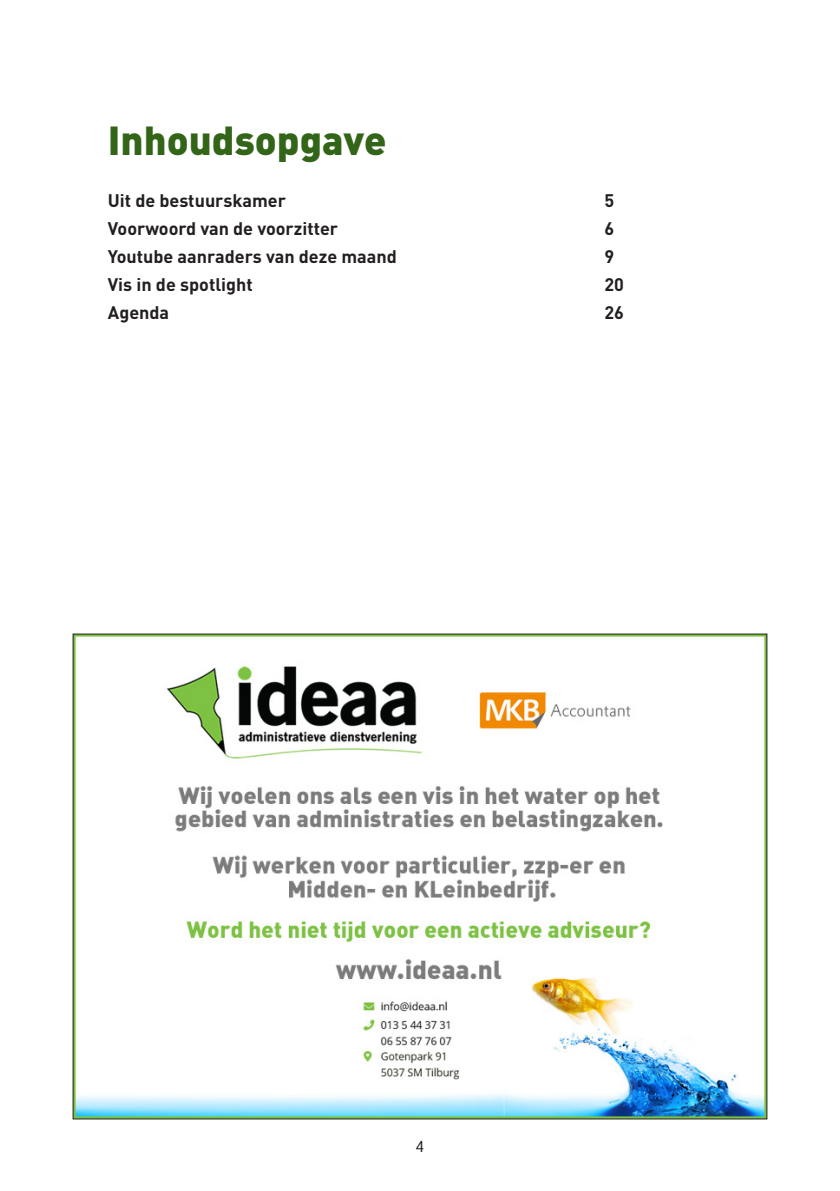
<style>
.page{position:relative;width:840px;height:1191px;background:#fff}
.page>*{position:absolute;margin:0;border:0;box-sizing:border-box;transform-origin:0 0}
.t1{font:900 40px "DIN Pro";color:#326518}
.t2{font:700 18px "DIN Pro";color:#231f20}
.t3{font:16px "Centrale Sans Cnd";color:#231f20}
</style>
<div class="page">
<img style="left:75px;top:636px;width:689px;height:481px">
<p class="t1" style="left:108px;top:114px;width:280px">Inhoudsopgave</p>
<p class="t2" style="left:108px;top:189px;width:179px">Uit de bestuurskamer</p>
<p class="t2" style="left:604px;top:189px;width:11px">5</p>
<p class="t2" style="left:108px;top:217px;width:232px">Voorwoord van de voorzitter</p>
<p class="t2" style="left:604px;top:217px;width:11px">6</p>
<p class="t2" style="left:108px;top:245px;width:290px">Youtube aanraders van deze maand</p>
<p class="t2" style="left:604px;top:245px;width:11px">9</p>
<p class="t2" style="left:108px;top:273px;width:146px">Vis in de spotlight</p>
<p class="t2" style="left:604px;top:273px;width:21px">20</p>
<p class="t2" style="left:108px;top:301px;width:63px">Agenda</p>
<p class="t2" style="left:604px;top:301px;width:21px">26</p>
<p class="t3" style="left:415px;top:1137px;width:10px">4</p>
</div>
